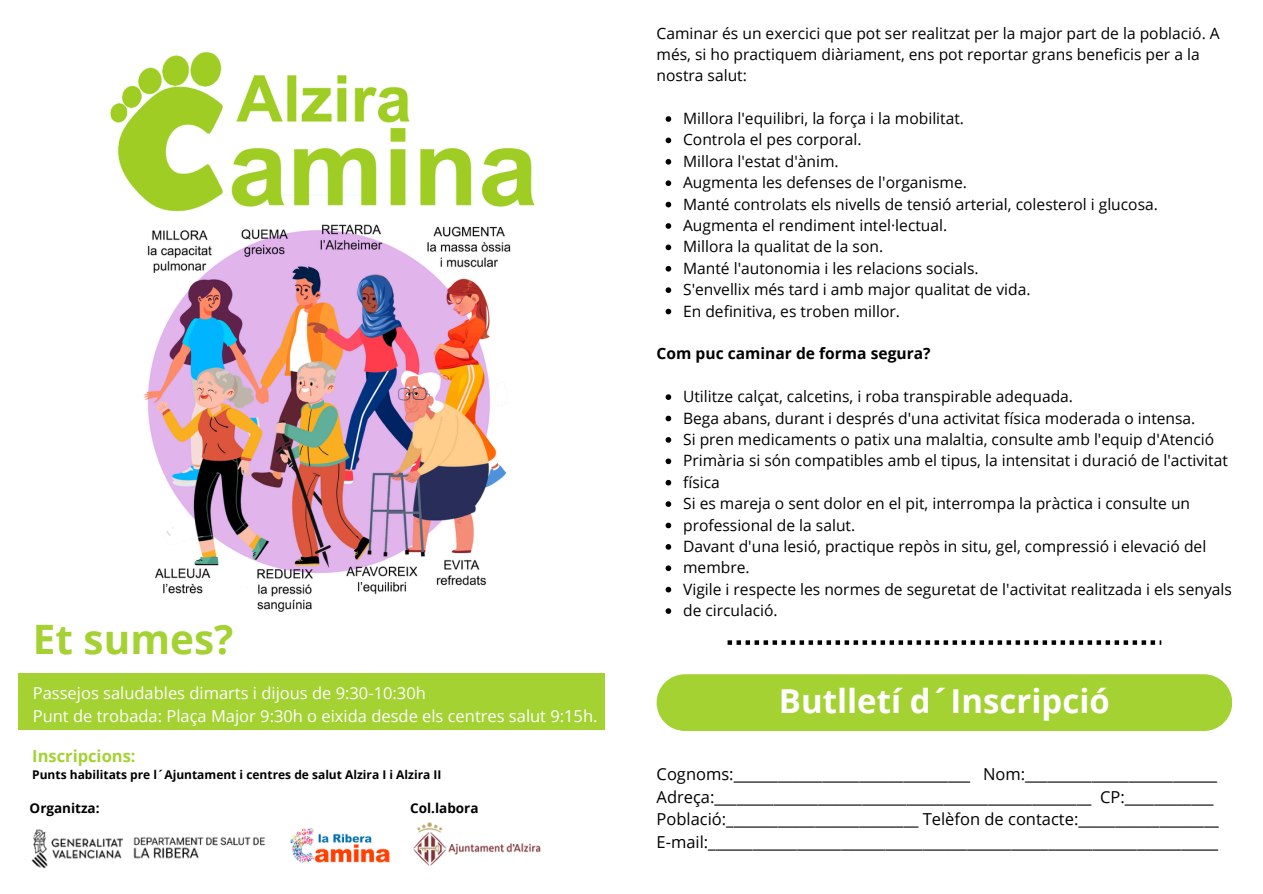
<style>
.page{position:relative;width:1263px;height:894px;background:#fff}
.page>*{position:absolute;margin:0;border:0;box-sizing:border-box;transform-origin:0 0}
.t1{font:700 40.5px "Open Sans";color:#a4d233}
.t2{font:700 33px "Open Sans";color:#fff}
.t3{font:16.5px/22.5px "Open Sans";color:#000}
.t4{font:16.5px/22.5px "Open Sans";color:#fff}
.t5{font:700 16.5px "Open Sans";color:#a4d233}
.t6{font:15.6px/21.3px "Open Sans";color:#000}
.t7{font:700 15.6px "Open Sans";color:#000}
.t8{font:700 13.5px "Open Sans";color:#000}
.t9{font:700 12px "Open Sans";color:#000}
</style>
<div class="page">
<img style="left:110px;top:51px;width:425px;height:561px">
<div style="left:657px;top:674px;width:575px;height:56px;background:#a4d233;border-radius:28px"></div>
<div style="left:18px;top:673px;width:587px;height:56px;background:#a4d233"></div>
<img style="left:31px;top:829px;width:235px;height:40px">
<img style="left:290px;top:828px;width:100px;height:35px">
<img style="left:414px;top:822px;width:127px;height:43px">
<svg style="left:666px;top:116px;width:5px;height:6px"></svg>
<svg style="left:666px;top:137px;width:5px;height:6px"></svg>
<svg style="left:666px;top:159px;width:5px;height:5px"></svg>
<svg style="left:666px;top:180px;width:5px;height:6px"></svg>
<svg style="left:666px;top:202px;width:5px;height:5px"></svg>
<svg style="left:666px;top:223px;width:5px;height:6px"></svg>
<svg style="left:666px;top:244px;width:5px;height:6px"></svg>
<svg style="left:666px;top:266px;width:5px;height:5px"></svg>
<svg style="left:666px;top:287px;width:5px;height:6px"></svg>
<svg style="left:666px;top:308px;width:5px;height:6px"></svg>
<svg style="left:666px;top:394px;width:5px;height:6px"></svg>
<svg style="left:666px;top:415px;width:5px;height:6px"></svg>
<svg style="left:666px;top:437px;width:5px;height:5px"></svg>
<svg style="left:666px;top:458px;width:5px;height:6px"></svg>
<svg style="left:666px;top:479px;width:5px;height:6px"></svg>
<svg style="left:666px;top:501px;width:5px;height:5px"></svg>
<svg style="left:666px;top:522px;width:5px;height:6px"></svg>
<svg style="left:666px;top:544px;width:5px;height:5px"></svg>
<svg style="left:666px;top:565px;width:5px;height:6px"></svg>
<svg style="left:666px;top:586px;width:5px;height:6px"></svg>
<svg style="left:666px;top:608px;width:5px;height:5px"></svg>
<svg style="left:728px;top:640px;width:433px;height:4px"></svg>
<p class="t1" style="left:33px;top:610px;width:202px">Et sumes?</p>
<p class="t4" style="left:33px;top:681px;width:566px">Passejos saludables dimarts i dijous de 9:30-10:30h<br>Punt de trobada: Plaça Major 9:30h o eixida desde els centres salut 9:15h.</p>
<p class="t5" style="left:32px;top:744px;width:105px">Inscripcions:</p>
<p class="t9" style="left:32px;top:766px;width:411px">Punts habilitats pre l´Ajuntament i centres de salut Alzira I i Alzira II</p>
<h2 class="t8" style="left:30px;top:798px;width:72px">Organitza:</h2>
<h4 class="t8" style="left:410px;top:798px;width:70px">Col.labora</h4>
<p class="t6" style="left:657px;top:22px;width:565px">Caminar és un exercici que pot ser realitzat per la major part de la població. A més, si ho practiquem diàriament, ens pot reportar grans beneficis per a la nostra salut:</p>
<h5 class="t6" style="left:683px;top:107px;width:282px">Millora l'equilibri, la força i la mobilitat.</h5>
<p class="t6" style="left:683px;top:129px;width:180px">Controla el pes corporal.</p>
<p class="t6" style="left:683px;top:150px;width:157px">Millora l'estat d'ànim.</p>
<h5 class="t6" style="left:683px;top:171px;width:285px">Augmenta les defenses de l'organisme.</h5>
<p class="t6" style="left:683px;top:193px;width:476px">Manté controlats els nivells de tensió arterial, colesterol i glucosa.</p>
<h4 class="t6" style="left:683px;top:214px;width:266px">Augmenta el rendiment intel·lectual.</h4>
<p class="t6" style="left:683px;top:236px;width:202px">Millora la qualitat de la son.</p>
<p class="t6" style="left:683px;top:257px;width:297px">Manté l'autonomia i les relacions socials.</p>
<p class="t6" style="left:683px;top:278px;width:349px">S'envellix més tard i amb major qualitat de vida.</p>
<p class="t6" style="left:683px;top:300px;width:218px">En definitiva, es troben millor.</p>
<p class="t7" style="left:657px;top:342px;width:276px">Com puc caminar de forma segura?</p>
<p class="t6" style="left:683px;top:385px;width:391px">Utilitze calçat, calcetins, i roba transpirable adequada.</p>
<p class="t6" style="left:683px;top:407px;width:514px">Bega abans, durant i després d'una activitat física moderada o intensa.</p>
<p class="t6" style="left:683px;top:428px;width:533px">Si pren medicaments o patix una malaltia, consulte amb l'equip d'Atenció</p>
<p class="t6" style="left:683px;top:449px;width:546px">Primària si són compatibles amb el tipus, la intensitat i duració de l'activitat</p>
<p class="t6" style="left:683px;top:471px;width:38px">física</p>
<h3 class="t6" style="left:683px;top:492px;width:508px">Si es mareja o sent dolor en el pit, interrompa la pràctica i consulte un</h3>
<p class="t6" style="left:683px;top:513px;width:174px">professional de la salut.</p>
<p class="t6" style="left:683px;top:535px;width:525px">Davant d'una lesió, practique repòs in situ, gel, compressió i elevació del</p>
<p class="t6" style="left:683px;top:556px;width:68px">membre.</p>
<p class="t6" style="left:683px;top:578px;width:550px">Vigile i respecte les normes de seguretat de l'activitat realitzada i els senyals</p>
<p class="t6" style="left:683px;top:599px;width:96px">de circulació.</p>
<p class="t2" style="left:779px;top:678px;width:333px">Butlletí d´Inscripció</p>
<p class="t3" style="left:657px;top:762px;width:564px">Cognoms:________________________________ Nom:__________________________ Adreça:___________________________________________________ CP:____________ Població:__________________________ Telèfon de contacte:___________________ E-mail:_____________________________________________________________________</p>
</div>
